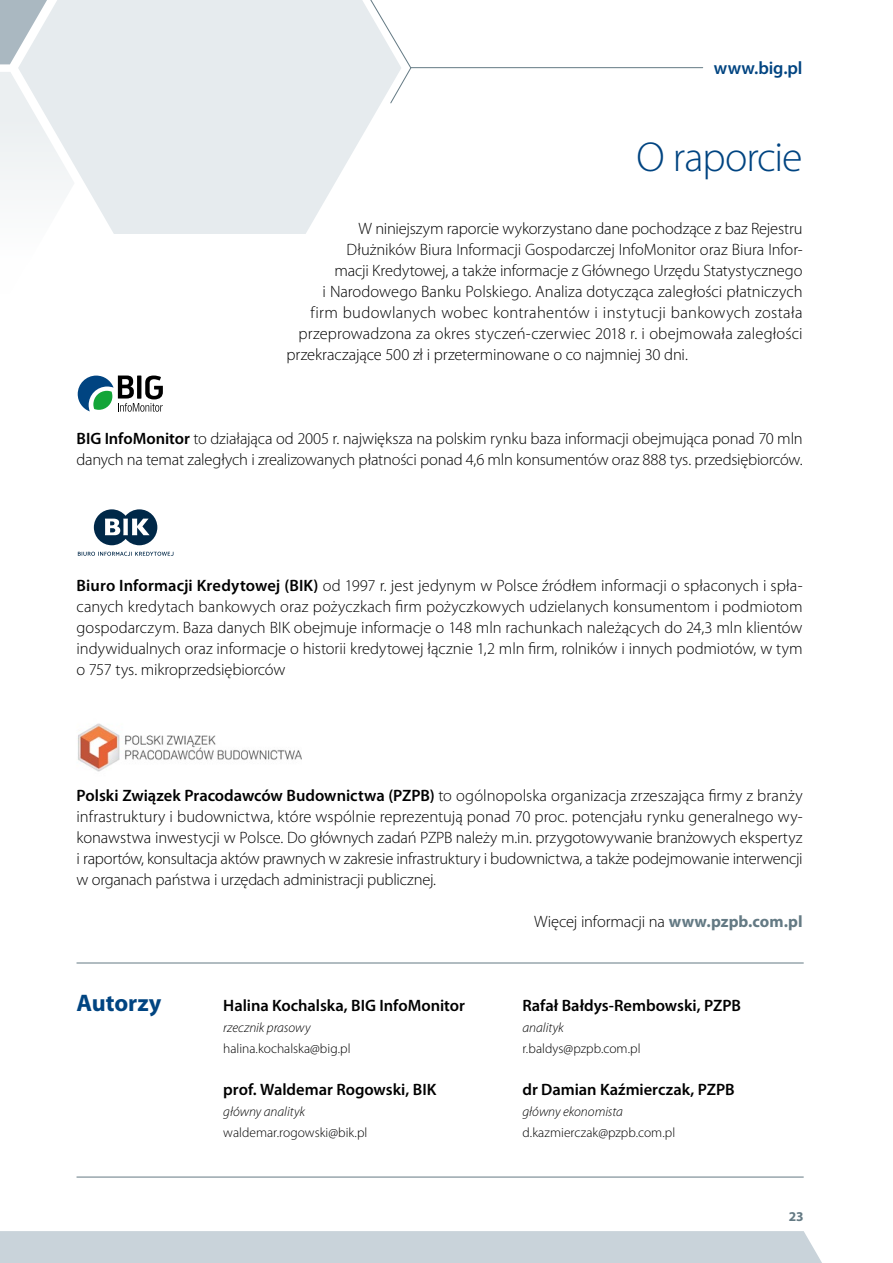
<style>
.page{position:relative;width:893px;height:1263px;background:#fff}
.page>*{position:absolute;margin:0;border:0;box-sizing:border-box;transform-origin:0 0}
.t1{font:300 42px "Myriad Pro";letter-spacing:-.025em;color:#004481}
.t2{font:700 24px "Myriad Pro";letter-spacing:-.005em;color:#004481}
.t3{font:600 18px "Myriad Pro";letter-spacing:-.005em;color:#004481}
.t4{font:300 16.5px/21px "Myriad Pro";letter-spacing:-.005em;color:#000;text-align:justify}
.t5{font:600 16.5px "Myriad Pro";color:#000}
.t6{font:300 16.5px "Myriad Pro";letter-spacing:.015em;color:#000}
.t7{font:300 13.5px "Myriad Pro";letter-spacing:.005em;color:#000}
.t8{font:italic 300 13.5px "Myriad Pro";color:#000}
.t9{font:700 13.5px "Myriad Pro";color:#647a84}
.s1{font-weight:600}
.s2{font-weight:700;color:#647a84}
</style>
<div class="page">
<svg style="left:78px;top:375px;width:85px;height:37px"></svg>
<svg style="left:94px;top:509px;width:63px;height:36px"></svg>
<svg style="left:78px;top:552px;width:95px;height:4px"></svg>
<img style="left:78px;top:723px;width:224px;height:49px">
<hr style="left:77px;top:963px;width:727px;height:1px;background:#647a84">
<hr style="left:77px;top:1177px;width:727px;height:1px;background:#647a84">
<svg style="left:401px;top:50px;width:302px;height:36px"></svg>
<svg style="left:0;top:0;width:18px;height:64px"></svg>
<div style="left:0;top:72px;width:18px;height:118px;background:#edf1f2"></div>
<div style="left:0;top:1231px;width:822px;height:32px;background:#c9d3da"></div>
<svg style="left:18px;top:0;width:383px;height:234px;fill:#e6ebee"></svg>
<p class="t3" style="left:714px;top:57px;width:90px">www.big.pl</p>
<h1 class="t1" style="left:636px;top:134px;width:168px">O raporcie</h1>
<p class="t4" style="left:359px;top:218px;width:445px">W niniejszym raporcie wykorzystano dane pochodzące z baz Rejestru</p>
<p class="t4" style="left:347px;top:239px;width:457px">Dłużników Biura Informacji Gospodarczej InfoMonitor oraz Biura Infor-</p>
<p class="t4" style="left:335px;top:260px;width:469px">macji Kredytowej, a także informacje z Głównego Urzędu Statystycznego</p>
<p class="t4" style="left:323px;top:281px;width:481px">i Narodowego Banku Polskiego. Analiza dotycząca zaległości płatniczych</p>
<p class="t6" style="left:311px;top:303px;width:494px">firm budowlanych wobec kontrahentów i instytucji bankowych została</p>
<p class="t4" style="left:299px;top:323px;width:505px">przeprowadzona za okres styczeń-czerwiec 2018 r. i obejmowała zaległości</p>
<p class="t4" style="left:287px;top:344px;width:403px">przekraczające 500 zł i przeterminowane o co najmniej 30 dni.</p>
<p class="t4" style="left:77px;top:428px;width:728px"><span class="s1">BIG InfoMonitor</span> to działająca od 2005 r. największa na polskim rynku baza informacji obejmująca ponad 70 mln danych na temat zaległych i zrealizowanych płatności ponad 4,6 mln konsumentów oraz 888 tys. przedsiębiorców.</p>
<p class="t4" style="left:77px;top:575px;width:728px"><span class="s1">Biuro Informacji Kredytowej (BIK)</span> od 1997 r. jest jedynym w Polsce źródłem informacji o spłaconych i spła&shy;canych kredytach bankowych oraz pożyczkach firm pożyczkowych udzielanych konsumentom i podmiotom gospodarczym. Baza danych BIK obejmuje informacje o 148 mln rachunkach należących do 24,3 mln klientów indywidualnych oraz informacje o historii kredytowej łącznie 1,2 mln firm, rolników i innych podmiotów, w tym o 757 tys. mikroprzedsiębiorców</p>
<p class="t4" style="left:77px;top:785px;width:728px"><span class="s1">Polski Związek Pracodawców Budownictwa (PZPB)</span> to ogólnopolska organizacja zrzeszająca firmy z branży infrastruktury i budownictwa, które wspólnie reprezentują ponad 70 proc. potencjału rynku generalnego wy&shy;konawstwa inwestycji w Polsce. Do głównych zadań PZPB należy m.in. przygotowywanie branżowych ekspertyz i raportów, konsultacja aktów prawnych w zakresie infrastruktury i budownictwa, a także podejmowanie interwencji w organach państwa i urzędach administracji publicznej.</p>
<p class="t4" style="left:534px;top:911px;width:270px">Więcej informacji na <span class="s2">www.pzpb.com.pl</span></p>
<h2 class="t2" style="left:77px;top:987px;width:86px">Autorzy</h2>
<p class="t5" style="left:223px;top:995px;width:243px">Halina Kochalska, BIG InfoMonitor</p>
<p class="t8" style="left:223px;top:1019px;width:89px">rzecznik prasowy</p>
<p class="t7" style="left:223px;top:1041px;width:129px">halina.kochalska@big.pl</p>
<p class="t5" style="left:223px;top:1079px;width:215px">prof. Waldemar Rogowski, BIK</p>
<p class="t8" style="left:223px;top:1103px;width:83px">główny analityk</p>
<p class="t7" style="left:223px;top:1125px;width:146px">waldemar.rogowski@bik.pl</p>
<p class="t5" style="left:522px;top:995px;width:220px">Rafał Bałdys-Rembowski, PZPB</p>
<p class="t8" style="left:522px;top:1019px;width:43px">analityk</p>
<p class="t7" style="left:522px;top:1041px;width:120px">r.baldys@pzpb.com.pl</p>
<p class="t5" style="left:522px;top:1079px;width:214px">dr Damian Kaźmierczak, PZPB</p>
<p class="t8" style="left:522px;top:1103px;width:102px">główny ekonomista</p>
<p class="t7" style="left:522px;top:1125px;width:154px">d.kazmierczak@pzpb.com.pl</p>
<p class="t9" style="left:789px;top:1207px;width:16px">23</p>
</div>
